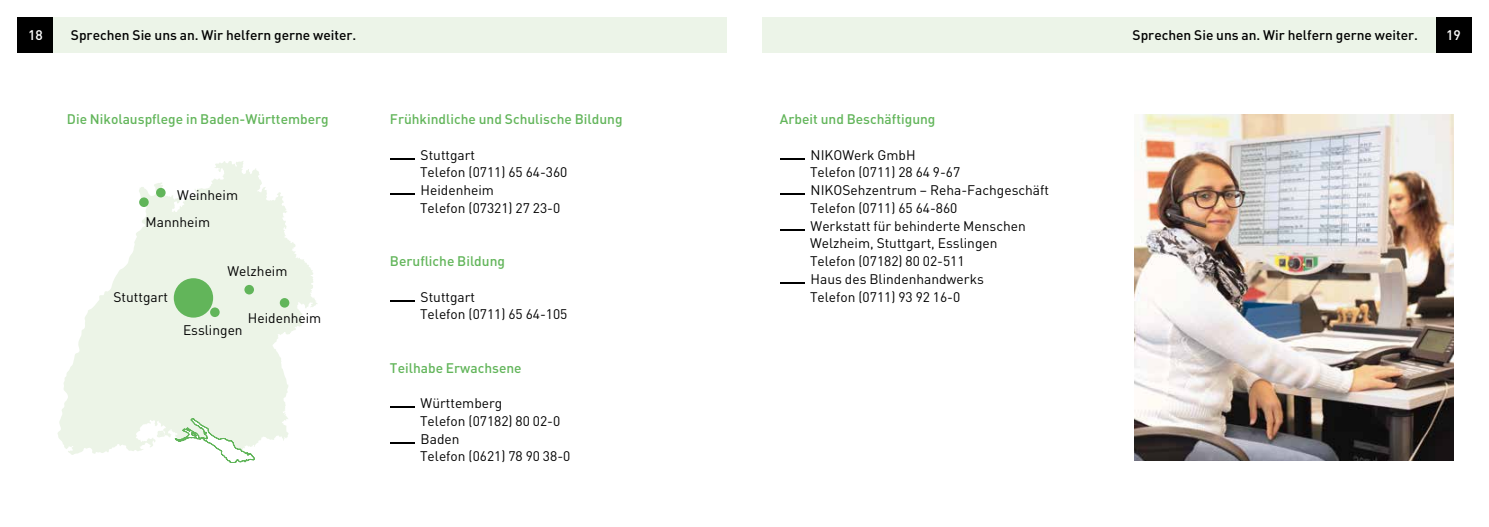
<style>
.page{position:relative;width:1489px;height:527px;background:#fff}
.page>*{position:absolute;margin:0;border:0;box-sizing:border-box;transform-origin:0 0}
.t1{font:13.75px/17.8px "DIN";color:#000}
.t2{font:500 13.75px "DIN";color:#62b55a}
.t3{font:500 13.75px "DIN";color:#000}
.t4{font:500 13.75px "DIN";color:#fff}
</style>
<div class="page">
<div style="left:53px;top:18px;width:673px;height:35px;background:#ecf4e8"></div>
<div style="left:18px;top:18px;width:35px;height:35px;background:#000"></div>
<div style="left:762px;top:18px;width:673px;height:35px;background:#ecf4e8"></div>
<div style="left:1435px;top:18px;width:35px;height:35px;background:#000"></div>
<svg style="left:390px;top:158px;width:25px;height:1px"></svg>
<hr style="left:390px;top:193px;width:25px;height:2px;background:#000">
<hr style="left:390px;top:299px;width:25px;height:2px;background:#000">
<svg style="left:390px;top:406px;width:25px;height:1px"></svg>
<hr style="left:390px;top:441px;width:25px;height:2px;background:#000">
<svg style="left:780px;top:158px;width:24px;height:1px"></svg>
<hr style="left:780px;top:193px;width:24px;height:2px;background:#000">
<svg style="left:780px;top:229px;width:24px;height:1px"></svg>
<svg style="left:780px;top:282px;width:24px;height:1px"></svg>
<svg style="left:57px;top:161px;width:260px;height:294px;fill:#ecf4e7"></svg>
<svg style="left:157px;top:430px;width:8px;height:7px"></svg>
<svg style="left:175px;top:417px;width:80px;height:45px"></svg>
<div style="left:156px;top:188px;width:10px;height:9px;background:#61b55a;border-radius:50%"></div>
<div style="left:139px;top:197px;width:10px;height:10px;background:#61b55a;border-radius:50%"></div>
<div style="left:280px;top:298px;width:9px;height:9px;background:#61b55a;border-radius:50%"></div>
<div style="left:244px;top:284px;width:10px;height:10px;background:#61b55a;border-radius:50%"></div>
<div style="left:210px;top:307px;width:10px;height:10px;background:#61b55a;border-radius:50%"></div>
<svg style="left:175px;top:280px;width:36px;height:35px"></svg>
<div style="left:174px;top:278px;width:39px;height:39px;background:#62b55a;border-radius:50%"></div>
<img style="left:1134px;top:115px;width:319px;height:345px">
<p class="t4" style="left:28px;top:27px;width:16px">18</p>
<p class="t3" style="left:71px;top:27px;width:287px">Sprechen Sie uns an. Wir helfern gerne weiter.</p>
<p class="t3" style="left:1132px;top:27px;width:287px">Sprechen Sie uns an. Wir helfern gerne weiter.</p>
<p class="t4" style="left:1445px;top:27px;width:16px">19</p>
<p class="t2" style="left:67px;top:110px;width:263px">Die Nikolauspflege in Baden-Württemberg</p>
<p class="t1" style="left:146px;top:181px;width:94px;line-height:27px;text-indent:32px">Weinheim<br>Mannheim</p>
<p class="t1" style="left:113px;top:287px;width:56px">Stuttgart</p>
<p class="t1" style="left:227px;top:261px;width:62px">Welzheim</p>
<p class="t1" style="left:248px;top:308px;width:75px">Heidenheim</p>
<p class="t1" style="left:183px;top:321px;width:61px">Esslingen</p>
<p class="t2" style="left:390px;top:110px;width:234px">Frühkindliche und Schulische Bildung</p>
<p class="t1" style="left:420px;top:145px;width:149px">Stuttgart<br>Telefon (0711) 65 64-360<br>Heidenheim<br>Telefon (07321) 27 23-0</p>
<p class="t2" style="left:390px;top:252px;width:117px">Berufliche Bildung</p>
<p class="t1" style="left:420px;top:287px;width:149px">Stuttgart<br>Telefon (0711) 65 64-105</p>
<p class="t2" style="left:390px;top:358px;width:133px">Teilhabe Erwachsene</p>
<p class="t1" style="left:420px;top:393px;width:152px">Württemberg<br>Telefon (07182) 80 02-0<br>Baden<br>Telefon (0621) 78 90 38-0</p>
<p class="t2" style="left:780px;top:110px;width:157px">Arbeit und Beschäftigung</p>
<p class="t1" style="left:810px;top:145px;width:240px">NIKOWerk GmbH<br>Telefon (0711) 28 64 9-67<br>NIKOSehzentrum – Reha-Fachgeschäft<br>Telefon (0711) 65 64-860<br>Werkstatt für behinderte Menschen<br>Welzheim, Stuttgart, Esslingen<br>Telefon (07182) 80 02-511<br>Haus des Blindenhandwerks<br>Telefon (0711) 93 92 16-0</p>
</div>
